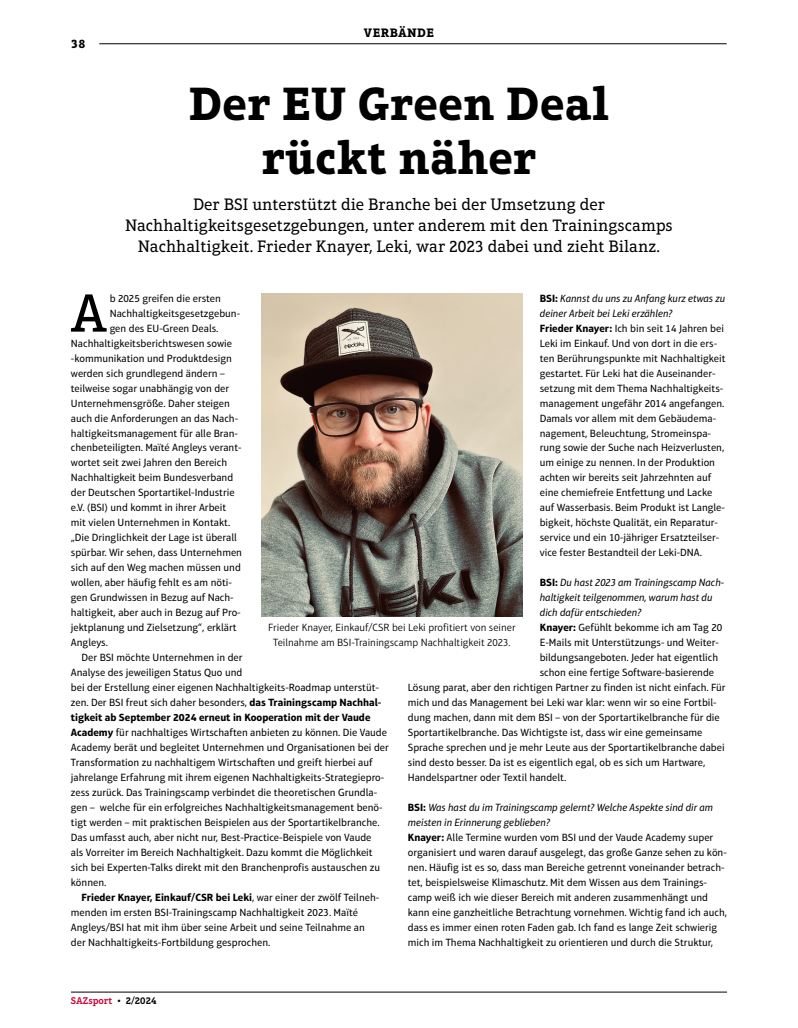
<style>
.page{position:relative;width:798px;height:1028px;background:#fff}
.page>*{position:absolute;margin:0;border:0;box-sizing:border-box;transform-origin:0 0}
._04_Lauf_mit_Initial{font:500 54.62px "Aptifer Slab LT Pro";color:#000}
._02_Headline{font:700 47.5px/53.8px "Aptifer Slab LT Pro";letter-spacing:.01em;color:#000;text-align:center}
._03_Motto{font:16.88px/21.2px "Aptifer Slab LT Pro";color:#000;text-align:center}
.t1{font:700 12.5px "Aptifer Slab LT Pro";letter-spacing:.035em;color:#000}
._04_Lauf_ohne_Einzug{font:10.62px/15px "Aptifer Sans LT Pro";color:#000}
._04_Lauf_mit_Einzug{font:10.62px/15px "Aptifer Sans LT Pro";color:#000}
._04_Lauf_mit_Initial-2{font:10.62px "Aptifer Sans LT Pro";color:#000}
._04_Interview_Frage{font:italic 10.62px/15px "Aptifer Sans LT Pro";color:#000}
._06_BU{font:300 10.62px/15px "Aptifer Sans LT Pro";color:#000;text-align:center}
.t2{font:600 10px "Aptifer Slab LT Pro";color:#cd0332}
.s1{font-weight:700;font-style:normal}
.s2{font-weight:700}
.s3{color:#000}
</style>
<div class="page">
<img style="left:262px;top:294px;width:260px;height:322px">
<hr style="left:71px;top:991px;width:655px;height:1px;background:#000">
<hr style="left:99px;top:44px;width:627px;height:1px;background:#000">
<p class="t1" style="left:71px;top:36px;width:16px">38</p>
<p class="t1" style="left:364px;top:26px;width:71px">VERBÄNDE</p>
<p class="_02_Headline" style="left:189px;top:76px;width:421px">Der EU Green Deal rückt näher</p>
<p class="_03_Motto" style="left:125px;top:193px;width:549px">Der BSI unterstützt die Branche bei der Umsetzung der<br>Nachhaltigkeitsgesetzgebungen, unter anderem mit den Trainingscamps<br>Nachhaltigkeit. Frieder Knayer, Leki, war 2023 dabei und zieht Bilanz.</p>
<p class="_04_Lauf_mit_Initial" style="left:71px;top:281px;width:38px">A</p>
<p class="_04_Lauf_mit_Initial-2" style="left:110px;top:292px;width:113px">b 2025 greifen die ersten</p>
<p class="_04_Interview_Frage" style="left:539px;top:290px;width:187px"><span class="s1">BSI:</span> Kannst du uns zu Anfang kurz etwas zu deiner Arbeit bei Leki erzählen?</p>
<p class="_04_Lauf_ohne_Einzug" style="left:539px;top:320px;width:187px"><span class="s2">Frieder Knayer:</span> Ich bin seit 14 Jahren bei Leki im Einkauf. Und von dort in die ers&shy;ten Berührungspunkte mit Nachhaltigkeit gestartet. Für Leki hat die Auseinander&shy;setzung mit dem Thema Nachhaltigkeits&shy;management ungefähr 2014 angefangen.<br>Damals vor allem mit dem Gebäudema&shy;nagement, Beleuchtung, Stromeinspa&shy;rung sowie der Suche nach Heizverlusten, um einige zu nennen. In der Produktion achten wir bereits seit Jahrzehnten auf eine chemiefreie Entfettung und Lacke auf Wasserbasis. Beim Produkt ist Langle&shy;bigkeit, höchste Qualität, ein Reparatur&shy;service und ein 10-jähriger Ersatzteilser&shy;vice fester Bestandteil der Leki-DNA.</p>
<p class="_04_Interview_Frage" style="left:539px;top:575px;width:186px"><span class="s1">BSI:</span> Du hast 2023 am Trainingscamp Nach&shy;haltigkeit teilgenommen, warum hast du dich dafür entschieden?</p>
<p class="_04_Lauf_ohne_Einzug" style="left:539px;top:620px;width:184px"><span class="s2">Knayer:</span> Gefühlt bekomme ich am Tag 20</p>
<p class="_04_Lauf_ohne_Einzug" style="left:539px;top:635px;width:180px">E-Mails mit Unterstützungs- und Weiter-</p>
<p class="_04_Lauf_ohne_Einzug" style="left:539px;top:650px;width:180px">bildungsangeboten. Jeder hat eigentlich</p>
<p class="_04_Lauf_ohne_Einzug" style="left:539px;top:665px;width:176px">schon eine fertige Software-basierende</p>
<p class="_04_Lauf_ohne_Einzug" style="left:407px;top:680px;width:319px">Lösung parat, aber den richtigen Partner zu finden ist nicht einfach. Für</p>
<p class="_04_Lauf_ohne_Einzug" style="left:407px;top:695px;width:310px">mich und das Management bei Leki war klar: wenn wir so eine Fortbil-</p>
<p class="_04_Lauf_ohne_Einzug" style="left:407px;top:710px;width:313px">dung machen, dann mit dem BSI – von der Sportartikelbranche für die</p>
<p class="_04_Lauf_ohne_Einzug" style="left:407px;top:725px;width:296px">Sportartikelbranche. Das Wichtigste ist, dass wir eine gemeinsame</p>
<p class="_04_Lauf_ohne_Einzug" style="left:407px;top:740px;width:318px">Sprache sprechen und je mehr Leute aus der Sportartikelbranche dabei</p>
<p class="_04_Lauf_ohne_Einzug" style="left:407px;top:755px;width:299px">sind desto besser. Da ist es eigentlich egal, ob es sich um Hartware,</p>
<p class="_04_Lauf_ohne_Einzug" style="left:407px;top:770px;width:160px">Handelspartner oder Textil handelt.</p>
<p class="_04_Interview_Frage" style="left:407px;top:800px;width:307px"><span class="s1">BSI:</span> Was hast du im Trainingscamp gelernt? Welche Aspekte sind dir am meisten in Erinnerung geblieben?</p>
<p class="_04_Lauf_ohne_Einzug" style="left:407px;top:830px;width:320px"><span class="s2">Knayer:</span> Alle Termine wurden vom BSI und der Vaude Academy super organisiert und waren darauf ausgelegt, das große Ganze sehen zu kön&shy;nen. Häufig ist es so, dass man Bereiche getrennt voneinander betrach&shy;tet, beispielsweise Klimaschutz. Mit dem Wissen aus dem Trainings&shy;camp weiß ich wie dieser Bereich mit anderen zusammenhängt und kann eine ganzheitliche Betrachtung vornehmen. Wichtig fand ich auch, dass es immer einen roten Faden gab. Ich fand es lange Zeit schwierig mich im Thema Nachhaltigkeit zu orientieren und durch die Struktur,</p>
<p class="_04_Lauf_mit_Initial-2" style="left:110px;top:307px;width:132px">Nachhaltigkeitsgesetzgebun-</p>
<p class="_04_Lauf_mit_Initial-2" style="left:110px;top:322px;width:110px">gen des EU-Green Deals.</p>
<p class="_04_Lauf_mit_Initial-2" style="left:71px;top:337px;width:162px">Nachhaltigkeitsberichtswesen sowie</p>
<p class="_04_Lauf_mit_Initial-2" style="left:71px;top:352px;width:162px">-kommunikation und Produktdesign</p>
<p class="_04_Lauf_mit_Initial-2" style="left:71px;top:367px;width:156px">werden sich grundlegend ändern –</p>
<p class="_04_Lauf_mit_Initial-2" style="left:71px;top:382px;width:160px">teilweise sogar unabhängig von der</p>
<p class="_04_Lauf_mit_Initial-2" style="left:71px;top:397px;width:160px">Unternehmensgröße. Daher steigen</p>
<p class="_04_Lauf_mit_Initial-2" style="left:71px;top:412px;width:169px">auch die Anforderungen an das Nach-</p>
<p class="_04_Lauf_mit_Initial-2" style="left:71px;top:427px;width:168px">haltigkeitsmanagement für alle Bran-</p>
<p class="_04_Lauf_mit_Initial-2" style="left:71px;top:442px;width:172px">chenbeteiligten. Maïté Angleys verant-</p>
<p class="_04_Lauf_mit_Initial-2" style="left:71px;top:457px;width:158px">wortet seit zwei Jahren den Bereich</p>
<p class="_04_Lauf_mit_Initial-2" style="left:71px;top:472px;width:164px">Nachhaltigkeit beim Bundesverband</p>
<p class="_04_Lauf_mit_Initial-2" style="left:71px;top:487px;width:165px">der Deutschen Sportartikel-Industrie</p>
<p class="_04_Lauf_mit_Initial-2" style="left:71px;top:502px;width:157px">e.V. (BSI) und kommt in ihrer Arbeit</p>
<p class="_04_Lauf_mit_Initial-2" style="left:71px;top:517px;width:161px">mit vielen Unternehmen in Kontakt.</p>
<p class="_04_Lauf_mit_Initial-2" style="left:71px;top:531px;width:167px">„Die Dringlichkeit der Lage ist überall</p>
<p class="_04_Lauf_mit_Initial-2" style="left:71px;top:546px;width:173px">spürbar. Wir sehen, dass Unternehmen</p>
<p class="_04_Lauf_mit_Initial-2" style="left:71px;top:561px;width:171px">sich auf den Weg machen müssen und</p>
<p class="_04_Lauf_mit_Initial-2" style="left:71px;top:576px;width:162px">wollen, aber häufig fehlt es am nöti-</p>
<p class="_04_Lauf_mit_Initial-2" style="left:71px;top:591px;width:164px">gen Grundwissen in Bezug auf Nach-</p>
<p class="_04_Lauf_mit_Initial-2" style="left:71px;top:606px;width:171px">haltigkeit, aber auch in Bezug auf Pro-</p>
<p class="_04_Lauf_mit_Initial-2" style="left:71px;top:621px;width:167px">jektplanung und Zielsetzung“, erklärt</p>
<p class="_04_Lauf_mit_Initial-2" style="left:71px;top:636px;width:38px">Angleys.</p>
<p class="_04_Lauf_mit_Einzug" style="left:71px;top:650px;width:319px;text-indent:11px">Der BSI möchte Unternehmen in der<br>Analyse des jeweiligen Status Quo und<br>bei der Erstellung einer eigenen Nachhaltigkeits-Roadmap unterstüt&shy;zen. Der BSI freut sich daher besonders, <span class="s2">das Trainingscamp Nachhal&shy;tigkeit ab September 2024 erneut in Kooperation mit der Vaude Academy</span> für nachhaltiges Wirtschaften anbieten zu können. Die Vaude Academy berät und begleitet Unternehmen und Organisationen bei der Transformation zu nachhaltigem Wirtschaften und greift hierbei auf jahrelange Erfahrung mit ihrem eigenen Nachhaltigkeits-Strategiepro&shy;zess zurück. Das Trainingscamp verbindet die theoretischen Grundla&shy;gen – welche für ein erfolgreiches Nachhaltigkeitsmanagement benö&shy;tigt werden – mit praktischen Beispielen aus der Sportartikelbranche.<br>Das umfasst auch, aber nicht nur, Best-Practice-Beispiele von Vaude<br>als Vorreiter im Bereich Nachhaltigkeit. Dazu kommt die Möglichkeit sich bei Experten-Talks direkt mit den Branchenprofis austauschen zu können.</p>
<p class="_04_Lauf_mit_Einzug" style="left:71px;top:889px;width:310px;text-indent:11px"><span class="s2">Frieder Knayer, Einkauf/CSR bei Leki</span>, war einer der zwölf Teilneh&shy;menden im ersten BSI-Trainingscamp Nachhaltigkeit 2023. Maïté Angleys/BSI hat mit ihm über seine Arbeit und seine Teilnahme an der Nachhaltigkeits-Fortbildung gesprochen.</p>
<p class="_06_BU" style="left:268px;top:620px;width:249px">Frieder Knayer, Einkauf/CSR bei Leki profitiert von seiner<br>Teilnahme am BSI-Trainingscamp Nachhaltigkeit 2023.</p>
<p class="t2" style="left:71px;top:995px;width:87px">SAZsport <span class="s3">• 2/2024</span></p>
</div>
